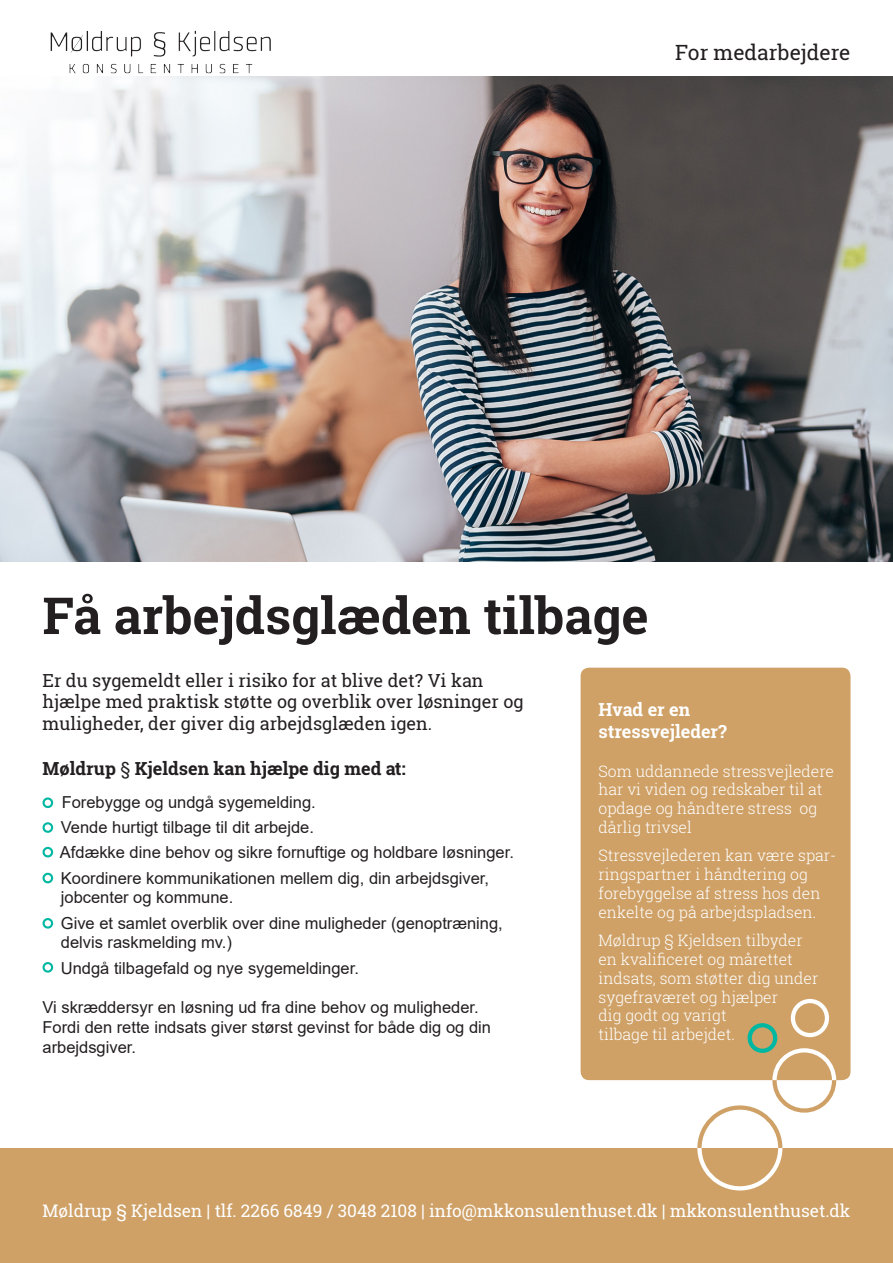
<style>
.page{position:relative;width:893px;height:1263px;background:#fff}
.page>*{position:absolute;margin:0;border:0;box-sizing:border-box;transform-origin:0 0}
.t1{font:700 51px "Roboto Slab";color:#231f20}
.t2{font:21px "Roboto Slab";color:#231f20}
.t3{font:18px/21.6px "Roboto Slab";color:#231f20}
.t4{font:700 18px "Roboto Slab";color:#231f20}
.t5{font:700 18px "Roboto Slab";color:#fff}
.t6{font:17.25px "Roboto Slab";color:#fff}
.t7{font:16.5px/19.8px "Arial";color:#231f20}
.t8{font:300 15.75px/18.9px "Roboto Slab";color:#fff}
.s1{font-family:"Arial";font-weight:400}
</style>
<div class="page">
<div style="left:581px;top:668px;width:269px;height:412px;background:#cfa167;border-radius:9px"></div>
<div style="left:0;top:1148px;width:893px;height:115px;background:#cfa167"></div>
<img style="left:0;top:77px;width:893px;height:484px">
<img style="left:43px;top:30px;width:233px;height:52px">
<div style="left:772px;top:1049px;width:64px;height:64px;border:4px solid #cfa167;border-radius:50%"></div>
<div style="left:747px;top:1023px;width:30px;height:30px;border:4px solid #00b7a1;border-radius:50%"></div>
<div style="left:791px;top:999px;width:38px;height:38px;border:4px solid #fff;border-radius:50%"></div>
<div style="left:697px;top:1105px;width:85px;height:85px;border:4px solid #cfa167;border-radius:50%"></div>
<svg style="left:697px;top:1144px;width:86px;height:47px"></svg>
<svg style="left:770px;top:1046px;width:68px;height:38px"></svg>
<div style="left:43px;top:797px;width:10px;height:11px;border:2px solid #00b7a1;border-radius:50%"></div>
<div style="left:43px;top:822px;width:10px;height:11px;border:2px solid #00b7a1;border-radius:50%"></div>
<div style="left:43px;top:873px;width:10px;height:10px;border:2px solid #00b7a1;border-radius:50%"></div>
<div style="left:43px;top:918px;width:10px;height:11px;border:2px solid #00b7a1;border-radius:50%"></div>
<div style="left:43px;top:962px;width:10px;height:11px;border:2px solid #00b7a1;border-radius:50%"></div>
<div style="left:43px;top:847px;width:10px;height:10px;border:2px solid #00b7a1;border-radius:50%"></div>
<p class="t2" style="left:675px;top:38px;width:177px">For medarbejdere</p>
<p class="t1" style="left:43px;top:580px;width:608px">Få arbejdsglæden tilbage</p>
<p class="t3" style="left:43px;top:669px;width:483px">Er du sygemeldt eller i risiko for at blive det? Vi kan hjælpe med praktisk støtte og overblik over løsninger og muligheder, der giver dig arbejdsglæden igen.</p>
<p class="t5" style="left:598px;top:697px;width:93px">Hvad er en</p>
<p class="t5" style="left:598px;top:719px;width:130px">stressvejleder?</p>
<p class="t8" style="left:598px;top:761px;width:237px">Som uddannede stressvejledere har vi viden og redskaber til at opdage og håndtere stress og dårlig trivsel</p>
<p class="t8" style="left:598px;top:846px;width:239px">Stressvejlederen kan være spar&shy;ringspartner i håndtering og forebyggelse af stress hos den enkelte og på arbejdspladsen.</p>
<p class="t8" style="left:598px;top:930px;width:221px">Møldrup § Kjeldsen tilbyder en kvalificeret og mårettet indsats, som støtter dig under sygefraværet og hjælper<br>dig godt og varigt<br>tilbage til arbejdet.</p>
<p class="t4" style="left:43px;top:756px;width:365px">Møldrup <span class="s1">§</span> Kjeldsen kan hjælpe dig med at:</p>
<p class="t7" style="left:62px;top:792px;width:256px">Forebygge og undgå sygemelding.</p>
<p class="t7" style="left:61px;top:817px;width:255px">Vende hurtigt tilbage til dit arbejde.</p>
<p class="t7" style="left:60px;top:842px;width:456px">Afdække dine behov og sikre fornuftige og holdbare løsninger.</p>
<p class="t7" style="left:61px;top:868px;width:430px">Koordinere kommunikationen mellem dig, din arbejdsgiver,</p>
<p class="t7" style="left:61px;top:887px;width:174px">jobcenter og kommune.</p>
<p class="t7" style="left:61px;top:913px;width:444px">Give et samlet overblik over dine muligheder (genoptræning,</p>
<p class="t7" style="left:61px;top:932px;width:173px">delvis raskmelding mv.)</p>
<p class="t7" style="left:61px;top:958px;width:300px">Undgå tilbagefald og nye sygemeldinger.</p>
<p class="t7" style="left:43px;top:997px;width:438px">Vi skræddersyr en løsning ud fra dine behov og muligheder.</p>
<p class="t7" style="left:43px;top:1017px;width:450px">Fordi den rette indsats giver størst gevinst for både dig og din arbejdsgiver.</p>
<p class="t6" style="left:43px;top:1199px;width:809px">Møldrup § Kjeldsen | tlf. 2266 6849 / 3048 2108 | info@mkkonsulenthuset.dk | mkkonsulenthuset.dk</p>
</div>
